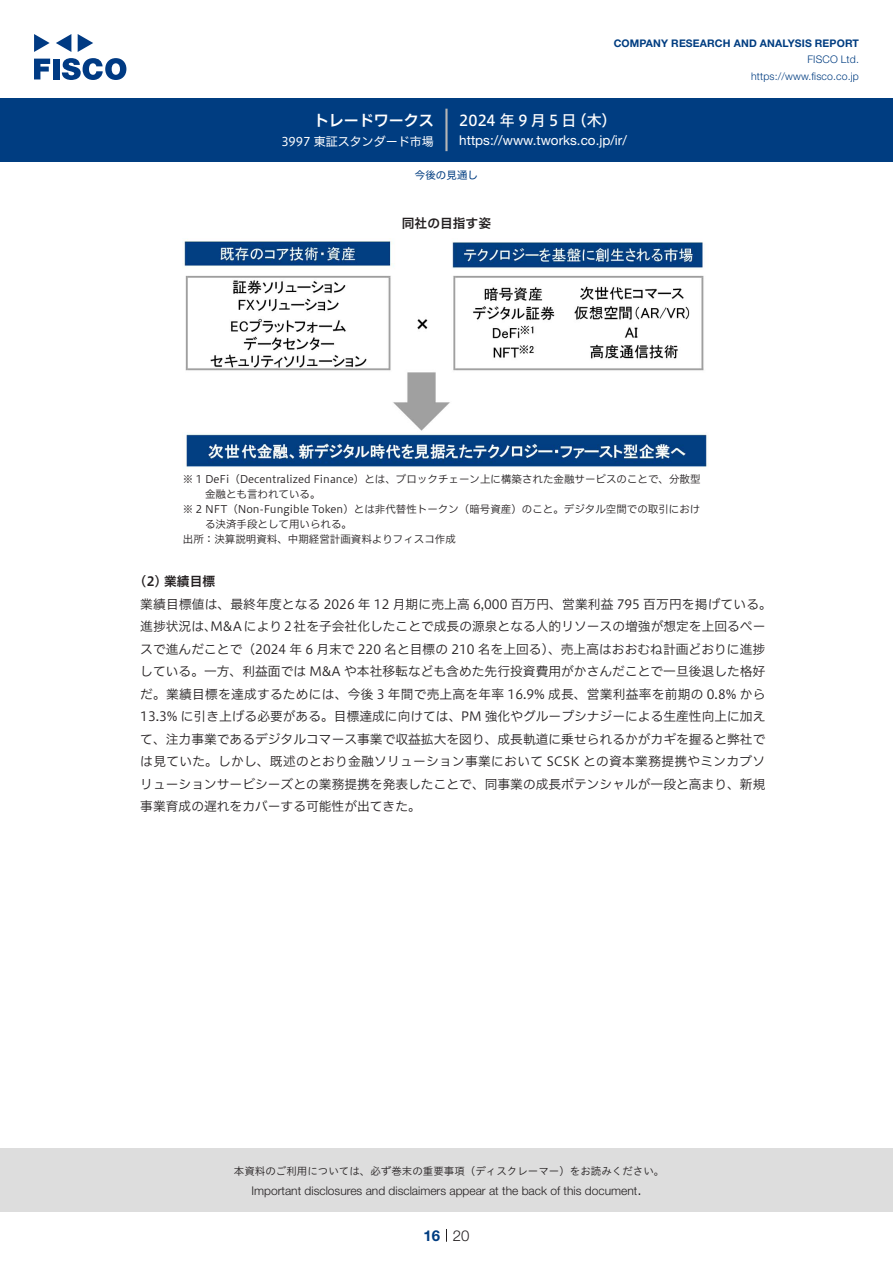
<style>
.page{position:relative;width:893px;height:1263px;background:#fff}
.page>*{position:absolute;margin:0;border:0;box-sizing:border-box;transform-origin:0 0}
.t1{font:15px "Hiragino UD Sans F Std N W5";letter-spacing:.215em;color:#fff}
.t2{font:15px "Hiragino UD Sans F Std N W6";color:#fff}
.t3{font:300 15px "Helvetica Neue LT Std";color:#231f20}
.t4{font:700 15px "Helvetica Neue LT Std";color:#003d81}
.t5{font:13.5px "Helvetica Neue LT Std";color:#fff}
.本文3mm{font:12.75px/22.5px "Hiragino UD Sans F Std N W3";color:#231f20}
.チャートタイトル{font:12.75px "Hiragino UD Sans F Std N W6";color:#231f20}
.小タイトル3mm{font:12.75px "Hiragino UD Sans F Std N W6";color:#231f20}
.t6{font:300 12px "Helvetica Neue LT Std";color:#231f20}
.t7{font:12px "Hiragino UD Sans F Std N W4";color:#fff}
.表組み基本スタイル{font:10.5px/15px "Hiragino UD Sans F Std N W3";color:#231f20}
.t8{font:10.5px "Hiragino UD Sans Std W3";color:#231f20}
.t9{font:700 10.5px "Helvetica Neue LT Std";letter-spacing:.015em;color:#003d81}
.t10{font:300 10.5px/16.5px "Helvetica Neue LT Std";letter-spacing:.015em;color:#003d81;text-align:right}
.ヘッダー{font:10.5px "Hiragino UD Sans F Std N W4";color:#003d81}
</style>
<div class="page">
<div style="left:0;top:1148px;width:893px;height:64px;background:#ddd"></div>
<svg style="left:34px;top:59px;width:16px;height:20px"></svg>
<div style="left:53px;top:59px;width:6px;height:20px;background:#003a83"></div>
<svg style="left:62px;top:58px;width:64px;height:22px"></svg>
<svg style="left:34px;top:34px;width:16px;height:18px"></svg>
<svg style="left:78px;top:34px;width:15px;height:18px"></svg>
<svg style="left:56px;top:34px;width:15px;height:18px"></svg>
<div style="left:0;top:98px;width:893px;height:64px;background:#003d81"></div>
<hr style="left:445px;top:109px;width:3px;height:42px;background:#b5b5b6">
<svg style="left:446px;top:1229px;width:1px;height:13px"></svg>
<img style="left:183px;top:239px;width:524px;height:229px">
<p class="t2" style="left:314px;top:109px;width:122px">トレードワークス</p>
<p class="t7" style="left:281px;top:132px;width:154px">3997 東証スタンダード市場</p>
<p class="t9" style="left:614px;top:37px;width:247px">COMPANY RESEARCH AND ANALYSIS REPORT</p>
<p class="t10" style="left:751px;top:51px;width:109px">FISCO Ltd. https://www.fisco.co j p.</p>
<p class="t1" style="left:459px;top:109px;width:119px">2024年9月5日</p>
<p class="t1" style="left:572px;top:109px;width:46px">（木(</p>
<p class="t5" style="left:459px;top:132px;width:169px">https://www.tworks. c o j p. /i r/</p>
<p class="ヘッダー" style="left:415px;top:167px;width:64px">今後の見通し</p>
<p class="チャートタイトル" style="left:402px;top:214px;width:91px">同社の目指す姿</p>
<p class="表組み基本スタイル" style="left:205px;top:471px;width:497px;text-indent:-22px">※ 1 DeFi（Decentralized Finance）とは、ブロックチェーン上に構築された金融サービスのことで、分散型金融とも言われている。</p>
<p class="表組み基本スタイル" style="left:205px;top:501px;width:497px;text-indent:-22px">※ 2 NFT（Non-Fungible Token）とは非代替性トークン（暗号資産）のこと。デジタル空間での取引における決済手段として用いられる。</p>
<p class="表組み基本スタイル" style="left:183px;top:531px;width:274px">出所：決算説明資料、中期経営計画資料よりフィスコ作成</p>
<p class="小タイトル3mm" style="left:140px;top:572px;width:76px">2( ) 業績目標</p>
<p class="本文3mm" style="left:140px;top:592px;width:633px">業績目標値は、最終年度となる 2026 年 12 月期に売上高 6,000 百万円、営業利益 795 百万円を掲げている。進捗状況は M、 &amp;Aにより 2 社を子会社化したことで成長の源泉となる人的リソースの増強が想定を上回るペースで進んだことで（2024 年 6 月末で 220 名と目標の 210 名を上回る）、売上高はおおむね計画どおりに進捗している。一方、利益面では M&amp;A や本社移転なども含めた先行投資費用がかさんだことで一旦後退した格好だ。業績目標を達成するためには、今後 3 年間で売上高を年率 16.9% 成長、営業利益率を前期の 0.8% から13.3% に引き上げる必要がある。目標達成に向けては、PM 強化やグループシナジーによる生産性向上に加えて、注力事業であるデジタルコマース事業で収益拡大を図り、成長軌道に乗せられるかがカギを握ると弊社では見ていた。しかし、既述のとおり金融ソリューション事業において SCSK との資本業務提携やミンカブソリューションサービシーズとの業務提携を発表したことで、同事業の成長ポテンシャルが一段と高まり、新規事業育成の遅れをカバーする可能性が出てきた。</p>
<p class="t8" style="left:234px;top:1163px;width:432px">本資料のご利用については、必ず巻末の重要事項（ディスクレーマー）をお読みください。</p>
<p class="t3" style="left:637px;top:1180px;width:6px">.</p>
<p class="t6" style="left:251px;top:1183px;width:387px">Important disclosures and disclaimers appear at the back of this document</p>
<p class="t4" style="left:423px;top:1226px;width:18px">16</p>
<p class="t3" style="left:453px;top:1226px;width:18px">20</p>
</div>
